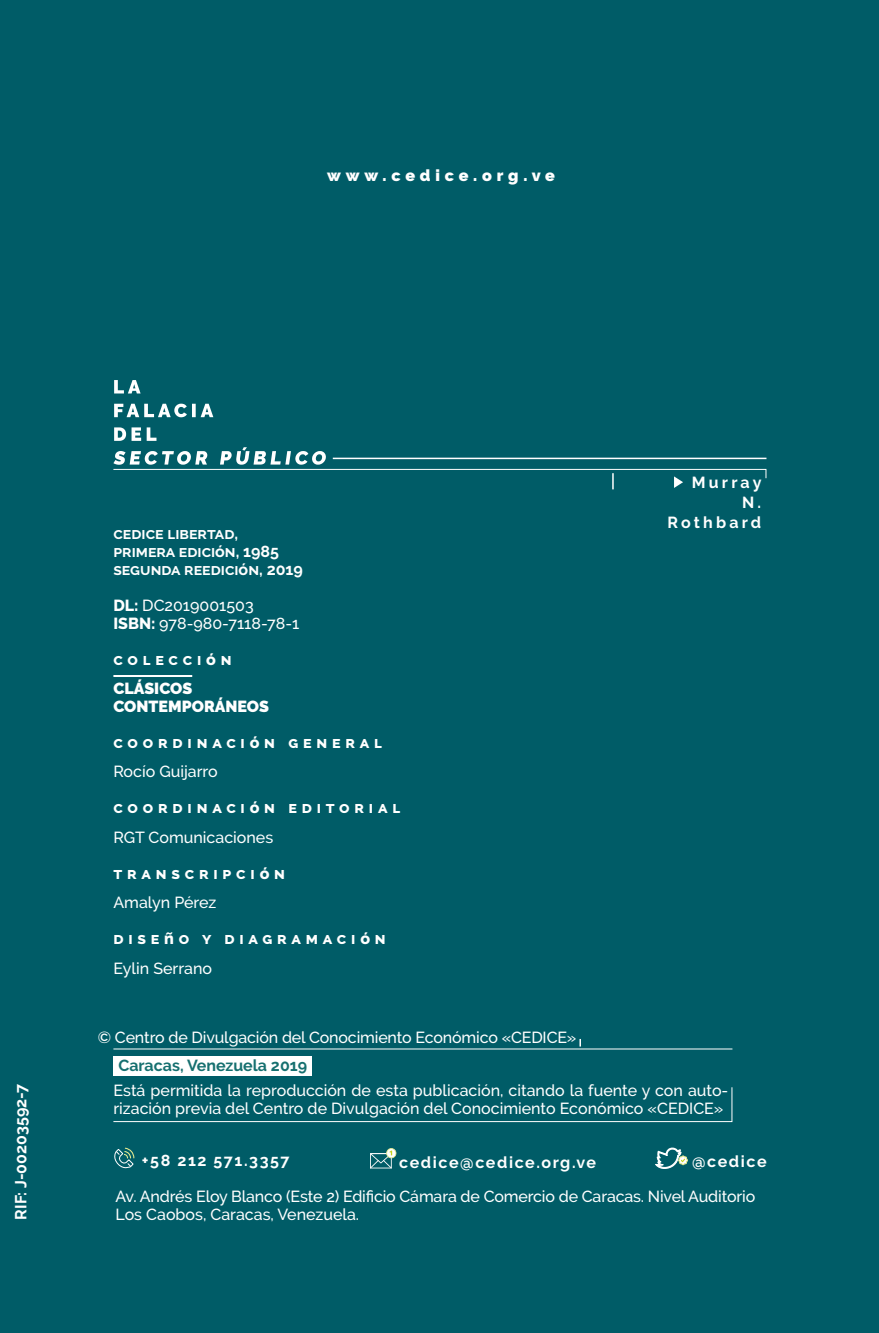
<style>
.page{position:relative;width:879px;height:1333px;background:#fff}
.page>*{position:absolute;margin:0;border:0;box-sizing:border-box;transform-origin:0 0}
.t1{font:500 16px/18px "Raleway";color:#fff}
.t2{font:800 16px "Raleway";letter-spacing:.3em;color:#fff}
.t3{font:700 16px/18px "Raleway";color:#fff}
.t4{font:700 16px "Raleway";letter-spacing:.1em;color:#fff}
.t5{font:900 16px/18px "Raleway";color:#fff}
.t6{font:700 16px "Raleway";color:#167070}
.t7{font:900 16px "Raleway";letter-spacing:.3em;color:#fff}
.t8{font:700 16px/20px "Raleway";letter-spacing:.2em;color:#fff;text-align:right}
.s1{font-weight:800}
</style>
<div class="page">
<div style="left:0;top:0;width:879px;height:1332px;background:#005c67"></div>
<svg style="left:579px;top:1038px;width:2px;height:8px"></svg>
<svg style="left:113px;top:1087px;width:620px;height:35px"></svg>
<hr style="left:113px;top:1048px;width:619px;height:1px;background:#fff">
<div style="left:113px;top:1056px;width:199px;height:19px;background:#fff"></div>
<svg style="left:114px;top:1147px;width:20px;height:22px"></svg>
<svg style="left:370px;top:1148px;width:26px;height:20px"></svg>
<svg style="left:655px;top:1147px;width:33px;height:21px"></svg>
<svg style="left:114px;top:427px;width:42px;height:14px"></svg>
<svg style="left:114px;top:403px;width:99px;height:14px"></svg>
<svg style="left:114px;top:380px;width:27px;height:13px"></svg>
<svg style="left:113px;top:447px;width:654px;height:42px"></svg>
<hr style="left:113px;top:675px;width:79px;height:2px;background:#fff">
<p class="t7" style="left:327px;top:166px;width:229px">www.cedice.org.ve</p>
<p class="t3" style="left:12px;top:1219px;width:137px;rotate:-90deg">RIF: J-00203592-7</p>
<p class="t3" style="left:113px;top:524px;width:191px">cedice libertad, primera edición, 1985 segunda reedición, 2019</p>
<p class="t1" style="left:113px;top:596px;width:187px"><span class="s1">DL:</span> DC2019001503<br><span class="s1">ISBN:</span> 978-980-7118-78-1</p>
<p class="t2" style="left:113px;top:650px;width:120px">colección</p>
<p class="t5" style="left:113px;top:679px;width:157px">CLÁSICOS<br>CONTEMPORÁNEOS</p>
<p class="t2" style="left:113px;top:733px;width:270px">coordinación general</p>
<p class="t1" style="left:113px;top:762px;width:106px">Rocío Guijarro</p>
<p class="t2" style="left:113px;top:798px;width:288px">coordinación editorial</p>
<p class="t1" style="left:113px;top:828px;width:161px">RGT Comunicaciones</p>
<p class="t2" style="left:113px;top:864px;width:173px">transcripción</p>
<p class="t1" style="left:113px;top:893px;width:105px">Amalyn Pérez</p>
<p class="t2" style="left:113px;top:929px;width:274px">diseño y diagramación</p>
<p class="t1" style="left:113px;top:958px;width:100px">Eylin Serrano</p>
<p class="t1" style="left:98px;top:1028px;width:480px">© Centro de Divulgación del Conocimiento Económico «CEDICE»</p>
<p class="t6" style="left:118px;top:1056px;width:190px">Caracas, Venezuela 2019</p>
<p class="t8" style="left:667px;top:472px;width:96px">Murray<br>N.<br>Rothbard</p>
<p class="t1" style="left:113px;top:1080px;width:616px">Está permitida la reproducción de esta publicación, citando la fuente y con auto&shy;rización previa del Centro de Divulgación del Conocimiento Económico «CEDICE»</p>
<p class="t4" style="left:142px;top:1150px;width:149px">+58 212 571.3357</p>
<p class="t4" style="left:399px;top:1153px;width:198px">cedice@cedice.org.ve</p>
<p class="t3" style="left:692px;top:1151px;width:76px">@cedice</p>
<p class="t1" style="left:115px;top:1187px;width:641px">Av. Andrés Eloy Blanco (Este 2) Edificio Cámara de Comercio de Caracas. Nivel Auditorio<br>Los Caobos, Caracas, Venezuela.</p>
</div>
